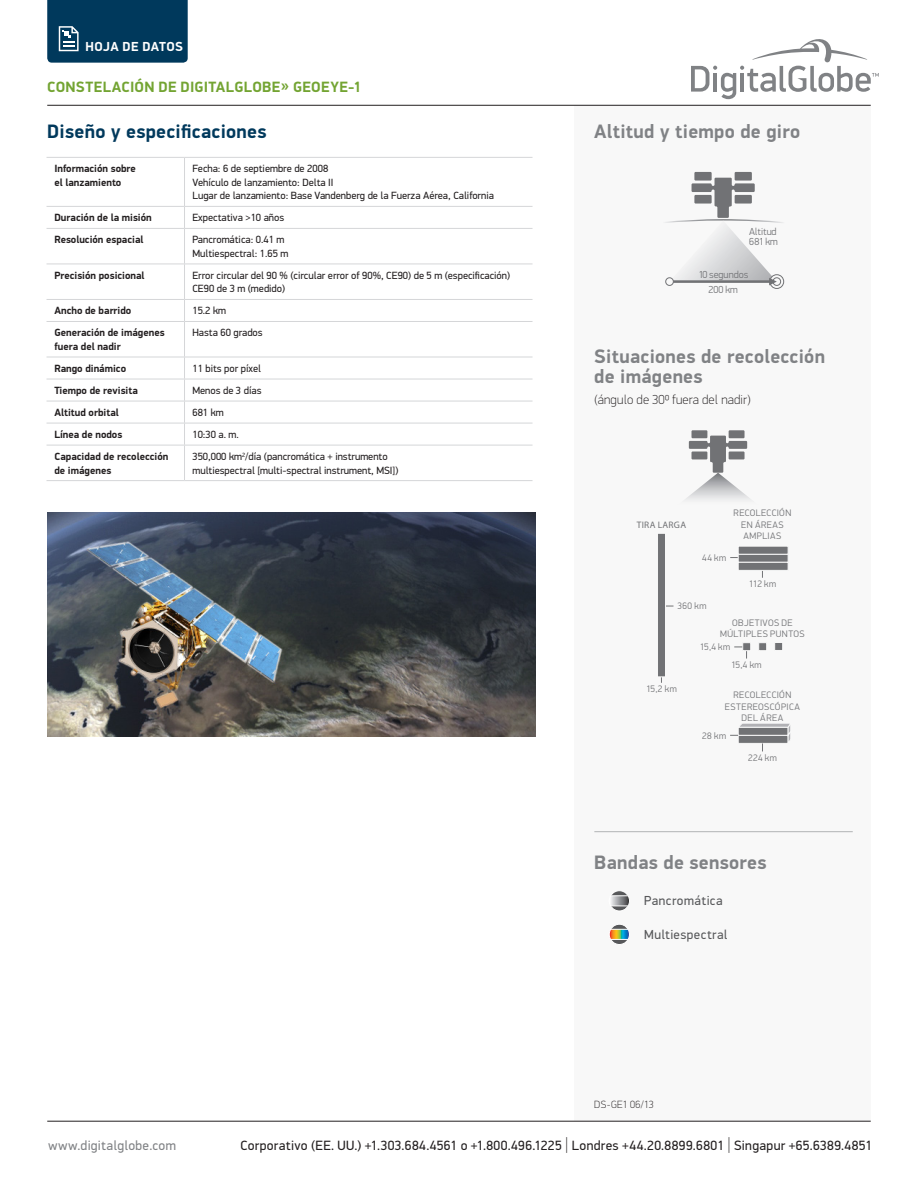
<style>
.page{position:relative;width:918px;height:1188px;background:#fff}
.page>*{position:absolute;margin:0;border:0;box-sizing:border-box;transform-origin:0 0}
.Sidebar_Heading_Page{font:700 19.5px/19.5px "PF Din Display Pro";letter-spacing:.015em;color:#808285}
.Header_Paragraph{font:700 19.5px "PF Din Display Pro";letter-spacing:.015em;color:#00395c}
.comp_header{font:700 15px "PF Din Display Pro";letter-spacing:.015em;color:#73a432}
.t1{font:13.5px "PF Din Display Pro";letter-spacing:.03em;color:#231f20}
.t2{font:13.5px "PF Din Display Pro";letter-spacing:.02em;color:#808285}
.Sub_Text{font:13.2px "PF Din Display Pro";letter-spacing:.035em;color:#57585a}
.Sidebar_Heading_Page-2{font:100 13.2px "PF Din Display Pro";letter-spacing:.015em;color:#231f20}
.t3{font:700 13.2px "PF Din Display Pro";letter-spacing:.03em;color:#fff}
.Table_X{font:10.5px/13.5px "PF Din Display Pro";color:#231f20}
.Table_Category_Bold{font:700 10.5px/13.5px "PF Din Display Pro";color:#231f20}
.Sub_Text-2{font:100 10.5px "PF Din Display Pro";letter-spacing:.02em;color:#231f20}
.t4{font:300 10.2px/10.2px "PF Din Display Pro";color:#757679}
.t5{font:300 9.45px/11.2px "PF Din Display Pro";letter-spacing:.045em;color:#757679;text-align:center}
.t6{font:9.45px "ITC Avant Garde Std";letter-spacing:.03em;color:#757679}
.s1{font-weight:100;font-size:18px}
</style>
<div class="page">
<div style="left:574px;top:105px;width:297px;height:1016px;background:#f8f8f8"></div>
<svg style="left:691px;top:39px;width:188px;height:60px"></svg>
<div style="left:47px;top:0;width:141px;height:63px;background:#00395c"></div>
<hr style="left:47px;top:157px;width:138px;height:1px;background:#d5d6d8">
<hr style="left:185px;top:157px;width:348px;height:1px;background:#d5d6d8">
<hr style="left:47px;top:206px;width:138px;height:1px;background:#d5d6d8">
<hr style="left:185px;top:206px;width:348px;height:1px;background:#d5d6d8">
<hr style="left:184px;top:158px;width:1px;height:48px;background:#d5d6d8">
<svg style="left:184px;top:207px;width:1px;height:21px"></svg>
<hr style="left:47px;top:228px;width:138px;height:1px;background:#d5d6d8">
<hr style="left:185px;top:228px;width:348px;height:1px;background:#d5d6d8">
<hr style="left:184px;top:229px;width:1px;height:35px;background:#d5d6d8">
<hr style="left:47px;top:264px;width:138px;height:1px;background:#d5d6d8">
<hr style="left:185px;top:264px;width:348px;height:1px;background:#d5d6d8">
<hr style="left:184px;top:264px;width:1px;height:35px;background:#d5d6d8">
<hr style="left:47px;top:299px;width:138px;height:1px;background:#d5d6d8">
<hr style="left:185px;top:299px;width:348px;height:1px;background:#d5d6d8">
<svg style="left:184px;top:300px;width:1px;height:21px"></svg>
<hr style="left:47px;top:321px;width:138px;height:1px;background:#d5d6d8">
<hr style="left:185px;top:321px;width:348px;height:1px;background:#d5d6d8">
<hr style="left:184px;top:322px;width:1px;height:35px;background:#d5d6d8">
<hr style="left:47px;top:357px;width:138px;height:1px;background:#d5d6d8">
<hr style="left:185px;top:357px;width:348px;height:1px;background:#d5d6d8">
<hr style="left:47px;top:379px;width:138px;height:1px;background:#d5d6d8">
<hr style="left:185px;top:379px;width:348px;height:1px;background:#d5d6d8">
<hr style="left:47px;top:401px;width:138px;height:1px;background:#d5d6d8">
<hr style="left:185px;top:401px;width:348px;height:1px;background:#d5d6d8">
<hr style="left:47px;top:423px;width:138px;height:1px;background:#d5d6d8">
<hr style="left:185px;top:423px;width:348px;height:1px;background:#d5d6d8">
<svg style="left:184px;top:358px;width:1px;height:87px"></svg>
<hr style="left:47px;top:445px;width:138px;height:1px;background:#d5d6d8">
<hr style="left:185px;top:445px;width:348px;height:1px;background:#d5d6d8">
<hr style="left:184px;top:445px;width:1px;height:35px;background:#d5d6d8">
<hr style="left:47px;top:480px;width:138px;height:1px;background:#d5d6d8">
<hr style="left:185px;top:480px;width:348px;height:1px;background:#d5d6d8">
<svg style="left:609px;top:891px;width:21px;height:20px"></svg>
<div style="left:609px;top:890px;width:21px;height:21px;border:1px solid #fff;border-radius:50%"></div>
<svg style="left:609px;top:895px;width:21px;height:11px"></svg>
<svg style="left:609px;top:924px;width:21px;height:20px"></svg>
<div style="left:609px;top:924px;width:21px;height:21px;border:1px solid #fff;border-radius:50%"></div>
<svg style="left:609px;top:929px;width:21px;height:11px"></svg>
<div style="left:769px;top:274px;width:15px;height:15px;border:1px solid #757679;border-radius:50%"></div>
<div style="left:735px;top:172px;width:17px;height:9px;background:#757679"></div>
<div style="left:694px;top:172px;width:18px;height:9px;background:#757679"></div>
<div style="left:665px;top:277px;width:9px;height:9px;border:1px solid #757679;border-radius:50%"></div>
<div style="left:773px;top:277px;width:8px;height:9px;border:1px solid #757679;border-radius:50%"></div>
<svg style="left:665px;top:178px;width:119px;height:107px"></svg>
<div style="left:774px;top:642px;width:9px;height:9px;background:#757679;border:1px solid #fff"></div>
<div style="left:742px;top:642px;width:9px;height:9px;background:#757679;border:1px solid #fff"></div>
<div style="left:758px;top:642px;width:9px;height:9px;background:#757679;border:1px solid #fff"></div>
<svg style="left:734px;top:647px;width:13px;height:12px"></svg>
<svg style="left:738px;top:554px;width:51px;height:9px"></svg>
<div style="left:738px;top:546px;width:51px;height:9px;background:#757679;border:1px solid #fff"></div>
<svg style="left:730px;top:723px;width:61px;height:28px"></svg>
<div style="left:657px;top:533px;width:9px;height:144px;background:#757679;border:1px solid #fff"></div>
<div style="left:729px;top:430px;width:16px;height:8px;background:#757679"></div>
<div style="left:692px;top:430px;width:15px;height:8px;background:#757679"></div>
<svg style="left:685px;top:436px;width:66px;height:64px"></svg>
<div style="left:738px;top:562px;width:51px;height:9px;background:#757679;border:1px solid #fff"></div>
<hr style="left:594px;top:831px;width:259px;height:1px;background:#b1b4b5">
<img style="left:48px;top:512px;width:488px;height:225px">
<hr style="left:47px;top:105px;width:824px;height:1px;background:#231f20">
<hr style="left:47px;top:1121px;width:824px;height:1px;background:#231f20">
<p class="t3" style="left:86px;top:38px;width:99px">HOJA DE DATOS</p>
<p class="comp_header" style="left:47px;top:77px;width:316px">CONSTELACIÓN DE DIGITALGLOBE» GEOEYE-1</p>
<p class="Header_Paragraph" style="left:47px;top:120px;width:221px">Diseño y especificaciones</p>
<p class="Table_Category_Bold" style="left:54px;top:162px;width:83px">Información sobre el lanzamiento</p>
<p class="Table_X" style="left:192px;top:162px;width:137px">Fecha: 6 de septiembre de 2008</p>
<p class="Table_X" style="left:192px;top:176px;width:143px">Vehículo de lanzamiento: Delta II</p>
<p class="Table_X" style="left:192px;top:189px;width:303px">Lugar de lanzamiento: Base Vandenberg de la Fuerza Aérea, California</p>
<p class="Table_Category_Bold" style="left:54px;top:211px;width:99px">Duración de la misión</p>
<p class="Table_X" style="left:192px;top:211px;width:93px">Expectativa &gt;10 años</p>
<p class="Table_Category_Bold" style="left:54px;top:233px;width:91px">Resolución espacial</p>
<p class="Table_X" style="left:192px;top:233px;width:93px">Pancromática: 0.41 m</p>
<p class="Table_X" style="left:192px;top:247px;width:97px">Multiespectral: 1.65 m</p>
<p class="Table_Category_Bold" style="left:54px;top:269px;width:92px">Precisión posicional</p>
<p class="Table_X" style="left:192px;top:269px;width:319px">Error circular del 90 % (circular error of 90%, CE90) de 5 m (especificación)</p>
<p class="Table_X" style="left:192px;top:282px;width:94px">CE90 de 3 m (medido)</p>
<p class="Table_Category_Bold" style="left:54px;top:304px;width:78px">Ancho de barrido</p>
<p class="Table_X" style="left:192px;top:304px;width:35px">15.2 km</p>
<p class="Table_Category_Bold" style="left:54px;top:326px;width:112px">Generación de imágenes fuera del nadir</p>
<p class="Table_X" style="left:192px;top:326px;width:72px">Hasta 60 grados</p>
<p class="Table_Category_Bold" style="left:54px;top:362px;width:73px">Rango dinámico</p>
<p class="Table_X" style="left:192px;top:362px;width:70px">11 bits por píxel</p>
<p class="Table_Category_Bold" style="left:54px;top:384px;width:85px">Tiempo de revisita</p>
<p class="Table_X" style="left:192px;top:384px;width:71px">Menos de 3 días</p>
<p class="Table_Category_Bold" style="left:54px;top:406px;width:66px">Altitud orbital</p>
<p class="Table_X" style="left:192px;top:406px;width:33px">681 km</p>
<p class="Table_Category_Bold" style="left:54px;top:428px;width:69px">Línea de nodos</p>
<p class="Table_X" style="left:192px;top:428px;width:48px">10:30 a. m.</p>
<p class="Table_Category_Bold" style="left:54px;top:450px;width:115px">Capacidad de recolección de imágenes</p>
<p class="Table_X" style="left:192px;top:450px;width:207px">350,000 km<sup>2</sup>/día (pancromática + instrumento multiespectral [multi-spectral instrument, MSI])</p>
<p class="Sidebar_Heading_Page" style="left:594px;top:122px;width:208px">Altitud y tiempo de giro</p>
<p class="t4" style="left:749px;top:226px;width:30px">Altitud<br>681 km</p>
<p class="t4" style="left:698px;top:269px;width:51px">10 segundos</p>
<p class="t4" style="left:709px;top:285px;width:31px">200 km</p>
<p class="Sidebar_Heading_Page" style="left:594px;top:347px;width:232px">Situaciones de recolección de imágenes</p>
<p class="Sidebar_Heading_Page-2" style="left:594px;top:391px;width:158px">(ángulo de 300 fuera del nadir)</p>
<p class="t6" style="left:637px;top:519px;width:51px">TIRA LARGA</p>
<p class="t5" style="left:702px;top:552px;width:25px">44 km</p>
<p class="t5" style="left:678px;top:601px;width:30px">360 km</p>
<p class="t5" style="left:734px;top:508px;width:59px">RECOLECCIÓN<br>EN ÁREAS<br>AMPLIAS</p>
<p class="t5" style="left:749px;top:579px;width:29px">112 km</p>
<p class="t5" style="left:720px;top:617px;width:86px">OBJETIVOS DE<br>MÚLTIPLES PUNTOS</p>
<p class="t5" style="left:700px;top:641px;width:32px">15,4 km</p>
<p class="t5" style="left:646px;top:684px;width:32px">15,2 km</p>
<p class="t5" style="left:731px;top:660px;width:32px">15,4 km</p>
<p class="t5" style="left:725px;top:690px;width:76px">RECOLECCIÓN<br>ESTEREOSCÓPICA<br>DEL ÁREA</p>
<p class="t5" style="left:702px;top:730px;width:25px">28 km</p>
<p class="t5" style="left:748px;top:752px;width:30px">224 km</p>
<p class="Sidebar_Heading_Page" style="left:594px;top:853px;width:174px">Bandas de sensores</p>
<p class="Sub_Text" style="left:644px;top:893px;width:80px">Pancromática</p>
<p class="Sub_Text" style="left:644px;top:927px;width:85px">Multiespectral</p>
<p class="Sub_Text-2" style="left:594px;top:1099px;width:61px">DS-GE1 06/13</p>
<p class="t2" style="left:48px;top:1137px;width:130px">www.digitalglobe.com</p>
<p class="t1" style="left:240px;top:1137px;width:633px">Corporativo (EE. UU.) +1.303.684.4561 o +1.800.496.1225 <span class="s1">|</span> Londres +44.20.8899.6801 <span class="s1">|</span> Singapur +65.6389.4851</p>
</div>
